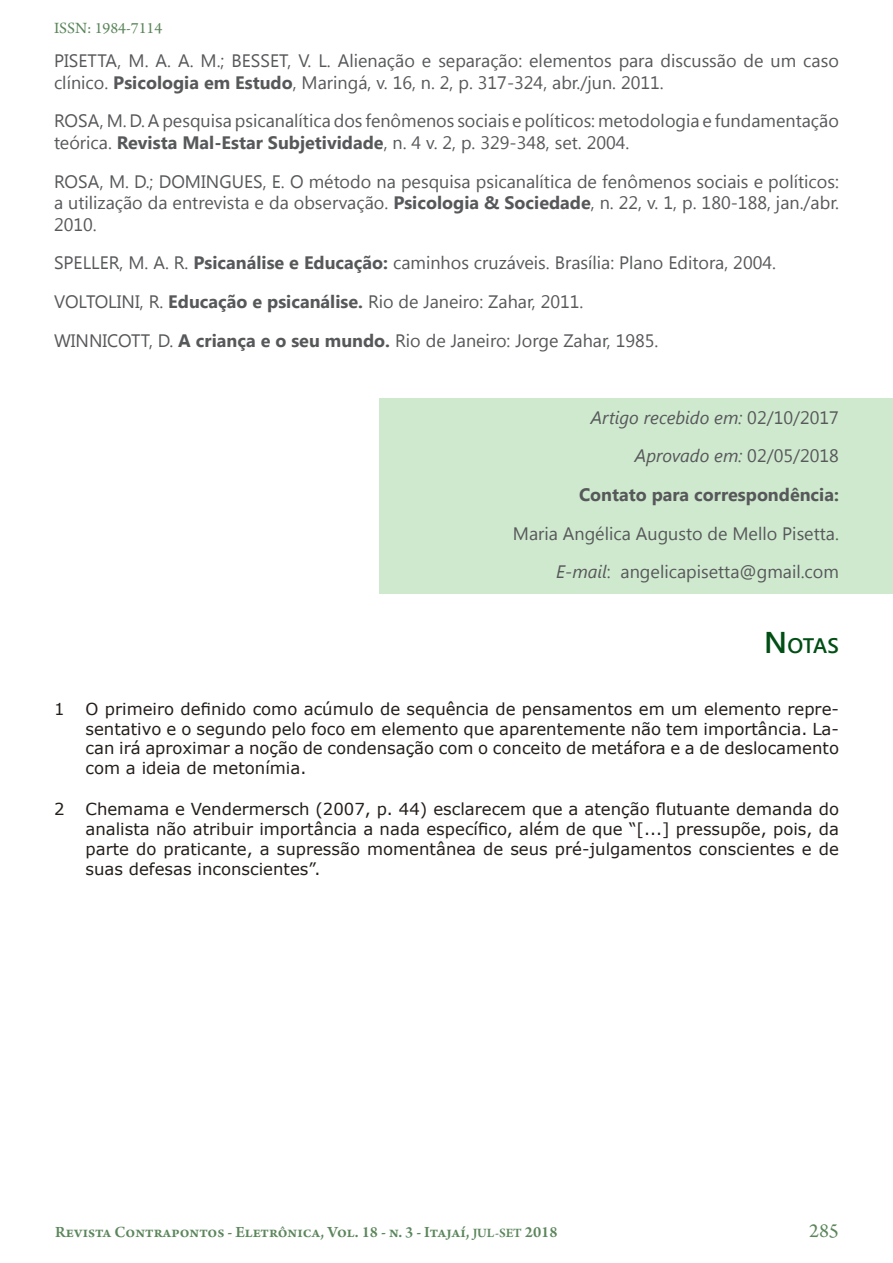
<style>
.page{position:relative;width:893px;height:1263px;background:#fff}
.page>*{position:absolute;margin:0;border:0;box-sizing:border-box;transform-origin:0 0}
.Subtítulos{font:600 21px "Segoe UI";color:#004f14}
.t1{font:21px "Arno Pro";color:#5b865b}
.Referências{font:18px/21.6px "Segoe UI";color:#57585a}
.Referências-2{font:italic 18px "Segoe UI";color:#57585a}
.Referências-3{font:700 18px "Segoe UI";color:#57585a}
.Notas{font:16.5px/19.8px "Verdana";color:#241e1b;text-align:justify}
.t2{font:600 16.5px "Arno Pro";color:#5b865b}
.t3{font:16.5px "Arno Pro";color:#5b865b}
.s1{font-weight:700}
.s2{font-style:inherit}
.s3{font-style:normal}
.s4{font-style:italic}
.s5{font-size:30px}
.s6{font-size:13.5px}
</style>
<div class="page">
<div style="left:380px;top:398px;width:513px;height:196px;background:#cfe9cf"></div>
<p class="t3" style="left:54px;top:18px;width:110px">ISSN: 1984-7114</p>
<p class="Referências" style="left:54px;top:49px;width:786px">PISETTA, M. A. A. M.; BESSET, V. L. Alienação e separação: elementos para discussão de um caso clínico. <span class="s1">Psicologia em Estudo</span>, Maringá, v. 16, n. 2, p. 317-324, abr./jun. 2011.</p>
<p class="Referências" style="left:54px;top:109px;width:786px"><span class="s2">ROSA</span>, M. D. A pesquisa psicanalítica dos fenômenos sociais e políticos: metodologia e fundamentação teórica. <span class="s1">Revista Mal-Estar Subjetividade</span>, n. 4 v. 2, p. 329-348, set. 2004.</p>
<p class="Referências" style="left:54px;top:170px;width:786px;text-align:justify"><span class="s2">ROSA</span>, M. D.; DOMINGUES, E. O método na pesquisa psicanalítica de fenômenos sociais e políticos: a utilização da entrevista e da observação. <span class="s1">Psicologia &amp; Sociedade</span>, n. 22, v. 1, p. 180-188, jan./abr.<br>2010.</p>
<p class="Referências" style="left:54px;top:251px;width:723px"><span class="s2">SPELLER</span>, M. A. R. <span class="s1">Psicanálise e Educação:</span> caminhos cruzáveis. Brasília: Plano Editora, 2004.</p>
<p class="Referências" style="left:54px;top:290px;width:531px"><span class="s2">VOLTOLINI</span>, R. <span class="s1">Educação e psicanálise.</span> Rio de Janeiro: Zahar, 2011.</p>
<p class="Referências" style="left:54px;top:329px;width:606px"><span class="s2">WINNICOTT</span>, D. <span class="s1">A criança e o seu mundo.</span> Rio de Janeiro: Jorge Zahar, 1985.</p>
<p class="Referências-2" style="left:591px;top:405px;width:250px">Artigo recebido em: <span class="s3">02/10/2017</span></p>
<p class="Referências-2" style="left:635px;top:443px;width:206px">Aprovado em: <span class="s3">02/05/2018</span></p>
<p class="Referências-3" style="left:579px;top:482px;width:261px">Contato para correspondência:</p>
<p class="Referências" style="left:513px;top:522px;width:328px">Maria Angélica Augusto de Mello Pisetta.</p>
<p class="Referências" style="left:556px;top:560px;width:284px"><span class="s4">E-mail</span>: angelicapisetta@gmail.com</p>
<p class="Subtítulos" style="left:764px;top:630px;width:76px"><span class="s5">N</span> OTAS</p>
<p class="Notas" style="left:54px;top:699px;width:12px">1</p>
<p class="Notas" style="left:86px;top:699px;width:755px">O primeiro definido como acúmulo de sequência de pensamentos em um elemento repre&shy;sentativo e o segundo pelo foco em elemento que aparentemente não tem importância. La&shy;can irá aproximar a noção de condensação com o conceito de metáfora e a de deslocamento com a ideia de metonímia.</p>
<p class="Notas" style="left:54px;top:799px;width:12px">2</p>
<p class="Notas" style="left:86px;top:799px;width:755px">Chemama e Vendermersch (2007, p. 44) esclarecem que a atenção flutuante demanda do analista não atribuir importância a nada específico, além de que “[...] pressupõe, pois, da parte do praticante, a supressão momentânea de seus pré-julgamentos conscientes e de suas defesas inconscientes”.</p>
<p class="t2" style="left:55px;top:1222px;width:504px">Revista Contrapontos - Eletrônica, Vol. 18 - n. 3 - Itajaí, <span class="s6">JUL-SET</span> 2018</p>
<p class="t1" style="left:809px;top:1219px;width:31px">285</p>
</div>
